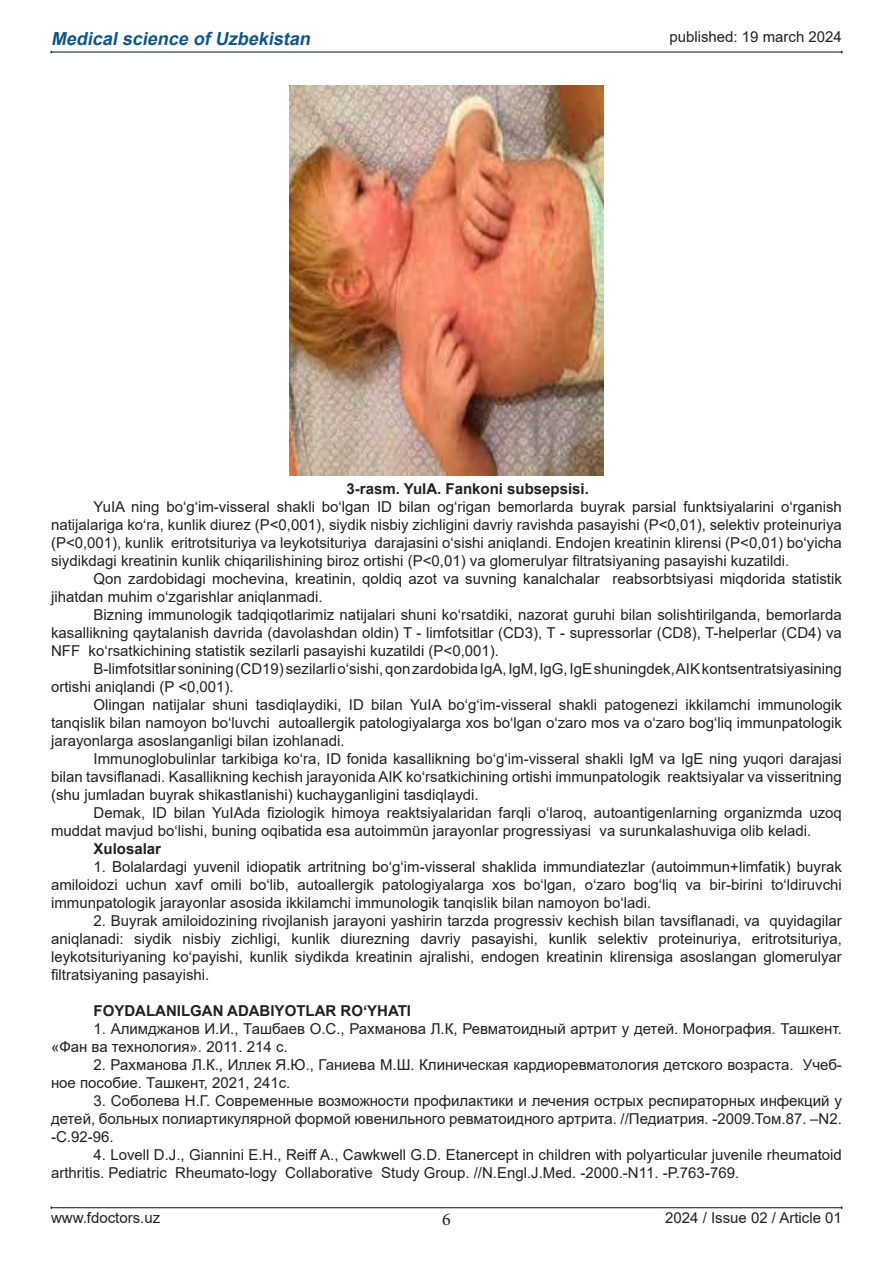
<style>
.page{position:relative;width:893px;height:1263px;background:#fff}
.page>*{position:absolute;margin:0;border:0;box-sizing:border-box;transform-origin:0 0}
.t1{font:italic 700 18px "Arial";color:#0d5689}
.t2{font:18px "Minion Pro";color:#231f20}
.t3{font:15px/18px "Arial";color:#231f20;text-align:justify}
.t4{font:700 15px "Arial";color:#231f20}
</style>
<div class="page">
<hr style="left:51px;top:52px;width:791px;height:1px;background:#001315">
<hr style="left:51px;top:1207px;width:791px;height:1px;background:#001315">
<img style="left:289px;top:85px;width:315px;height:391px">
<p class="t1" style="left:51px;top:26px;width:265px">Medicalscience ofUzbekistan</p>
<p class="t3" style="left:669px;top:28px;width:174px">published: 19 march 2024</p>
<p class="t4" style="left:347px;top:478px;width:244px">3-rasm. YuIA. Fankoni subsepsisi.</p>
<p class="t3" style="left:51px;top:497px;width:792px;text-indent:43px">YuIA ning bo‘g‘im-visseral shakli bo‘lgan ID bilan og‘rigan bemorlarda buyrak parsial funktsiyalarini o‘rganish natijalariga ko‘ra, kunlik diurez (P&lt;0,001), siydik nisbiy zichligini davriy ravishda pasayishi (P&lt;0,01), selektiv proteinuriya (P&lt;0,001), kunlik eritrotsituriya va leykotsituriya darajasini o‘sishi aniqlandi. Endojen kreatinin klirensi (P&lt;0,01) bo‘yicha siydikdagi kreatinin kunlik chiqarilishining biroz ortishi (P&lt;0,01) va glomerulyar filtratsiyaning pasayishi kuzatildi.</p>
<p class="t3" style="left:51px;top:569px;width:792px;text-indent:43px">Qon zardobidagi mochevina, kreatinin, qoldiq azot va suvning kanalchalar reabsorbtsiyasi miqdorida statistik jihatdan muhim o‘zgarishlar aniqlanmadi.</p>
<p class="t3" style="left:51px;top:605px;width:792px;text-indent:43px">Bizning immunologik tadqiqotlarimiz natijalari shuni ko‘rsatdiki, nazorat guruhi bilan solishtirilganda, bemorlarda kasallikning qaytalanish davrida (davolashdan oldin) T - limfotsitlar (CD3), T - supressorlar (CD8), T-helperlar (CD4) va NFF ko‘rsatkichining statistik sezilarli pasayishi kuzatildi (P&lt;0,001).</p>
<p class="t3" style="left:51px;top:659px;width:792px;text-indent:43px">B-limfotsitlar sonining (CD19) sezilarli o‘sishi, qon zardobida IgA, IgM, IgG, IgE shuningdek, AIK kontsentratsiyasining ortishi aniqlandi (P &lt;0,001).</p>
<p class="t3" style="left:51px;top:695px;width:792px;text-indent:43px">Olingan natijalar shuni tasdiqlaydiki, ID bilan YuIA bo‘g‘im-visseral shakli patogenezi ikkilamchi immunologik tanqislik bilan namoyon bo‘luvchi autoallergik patologiyalarga xos bo‘lgan o‘zaro mos va o‘zaro bog‘liq immunpatologik jarayonlarga asoslanganligi bilan izohlanadi.</p>
<p class="t3" style="left:51px;top:749px;width:792px;text-indent:43px">Immunoglobulinlar tarkibiga ko‘ra, ID fonida kasallikning bo‘g‘im-visseral shakli IgM va IgE ning yuqori darajasi bilan tavsiflanadi. Kasallikning kechish jarayonida AIK ko‘rsatkichining ortishi immunpatologik reaktsiyalar va visseritning (shu jumladan buyrak shikastlanishi) kuchayganligini tasdiqlaydi.</p>
<p class="t3" style="left:51px;top:803px;width:792px;text-indent:43px">Demak, ID bilan YuIAda fiziologik himoya reaktsiyalaridan farqli o‘laroq, autoantigenlarning organizmda uzoq muddat mavjud bo‘lishi, buning oqibatida esa autoimmün jarayonlar progressiyasi va surunkalashuviga olib keladi.</p>
<p class="t4" style="left:94px;top:838px;width:69px">Xulosalar</p>
<p class="t3" style="left:51px;top:857px;width:792px;text-indent:43px">1. Bolalardagi yuvenil idiopatik artritning bo‘g‘im-visseral shaklida immundiatezlar (autoimmun+limfatik) buyrak amiloidozi uchun xavf omili bo‘lib, autoallergik patologiyalarga xos bo‘lgan, o‘zaro bog‘liq va bir-birini to‘ldiruvchi immunpatologik jarayonlar asosida ikkilamchi immunologik tanqislik bilan namoyon bo‘ladi.</p>
<p class="t3" style="left:51px;top:911px;width:792px;text-indent:43px">2. Buyrak amiloidozining rivojlanish jarayoni yashirin tarzda progressiv kechish bilan tavsiflanadi, va quyidagilar aniqlanadi: siydik nisbiy zichligi, kunlik diurezning davriy pasayishi, kunlik selektiv proteinuriya, eritrotsituriya, leykotsituriyaning ko‘payishi, kunlik siydikda kreatinin ajralishi, endogen kreatinin klirensiga asoslangan glomerulyar filtratsiyaning pasayishi.</p>
<p class="t4" style="left:94px;top:1000px;width:319px">FOYDALANILGAN ADABIYOTLAR RO‘YHATI</p>
<p class="t3" style="left:51px;top:1019px;width:792px;text-indent:43px">1. Алимджанов И.И., Ташбаев О.С., Рахманова Л.К, Ревматоидный артрит у детей. Монография. Ташкент. «Фан ва технология». 2011. 214 с.</p>
<p class="t3" style="left:51px;top:1055px;width:792px;text-indent:43px">2. Рахманова Л.К., Иллек Я.Ю., Ганиева М.Ш. Клиническая кардиоревматология детского возраста. Учеб&shy;ное пособие. Ташкент, 2021, 241с.</p>
<p class="t3" style="left:51px;top:1091px;width:792px;text-indent:43px">3. Соболева Н.Г. Современные возможности профилактики и лечения острых респираторных инфекций у детей, больных полиартикулярной формой ювенильного ревматоидного артрита. //Педиатрия. -2009.Том.87. –N2. -С.92-96.</p>
<p class="t3" style="left:51px;top:1145px;width:792px;text-indent:43px">4. Lovell D.J., Giannini E.H., Reiff A., Cawkwell G.D. Etanercept in children with polyarticular juvenile rheumatoid arthritis. Pediatric Rheumato-logy Collaborative Study Group. //N.Engl.J.Med. -2000.-N11. -P.763-769.</p>
<p class="t3" style="left:51px;top:1208px;width:111px">www.fdoctors.uz</p>
<p class="t2" style="left:442px;top:1207px;width:10px">6</p>
<p class="t3" style="left:665px;top:1208px;width:178px">2024 / Issue 02 / Article 01</p>
</div>
